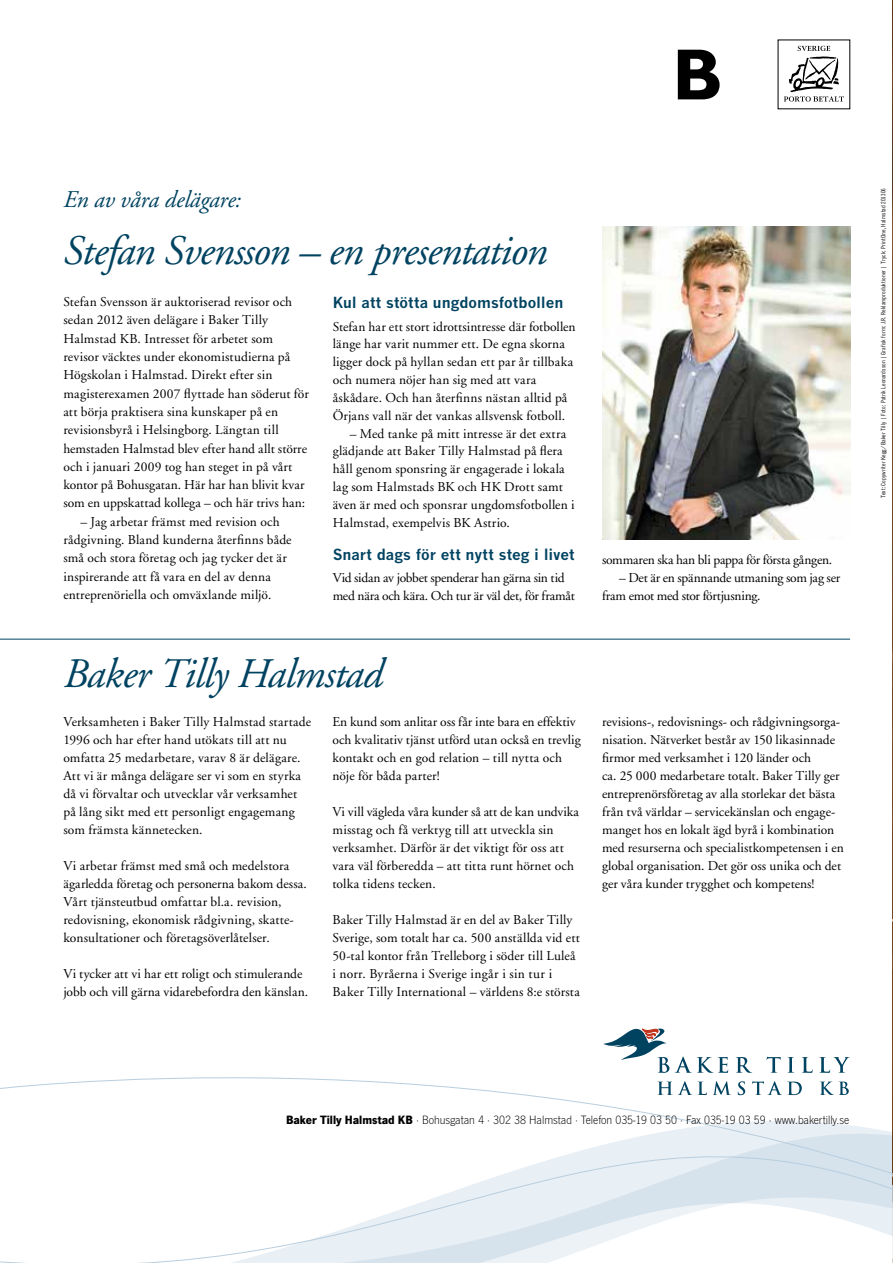
<style>
.page{position:relative;width:893px;height:1263px;background:#fff}
.page>*{position:absolute;margin:0;border:0;box-sizing:border-box;transform-origin:0 0}
.t1{font:italic 42px "Adobe Garamond LT";letter-spacing:-.025em;color:#004361}
.t2{font:italic 24px "Adobe Garamond LT";letter-spacing:-.01em;color:#004361}
.t3{font:700 15px "News Gothic";letter-spacing:.005em;color:#004361}
.t4{font:13.5px/18px "Adobe Garamond LT";letter-spacing:.01em;color:#000}
.t5{font:13.5px/17.9px "Adobe Garamond LT";letter-spacing:-.02em;color:#000}
.t6{font:13.5px/17.9px "Adobe Garamond LT";letter-spacing:-.015em;color:#000}
.t7{font:12.6px "News Got T Ligh";color:#000}
.t8{font:condensed 6px "News Gothic";letter-spacing:.02em;color:#000}
.s1{font-family:"News Got T";font-weight:700}
</style>
<div class="page">
<img style="left:892px;top:1px;width:1px;height:918px">
<svg style="left:0;top:1056px;width:892px;height:207px"></svg>
<svg style="left:603px;top:1028px;width:66px;height:45px"></svg>
<svg style="left:675px;top:1056px;width:53px;height:17px"></svg>
<svg style="left:736px;top:1057px;width:16px;height:16px"></svg>
<svg style="left:767px;top:1057px;width:14px;height:16px"></svg>
<svg style="left:788px;top:1057px;width:6px;height:16px"></svg>
<svg style="left:802px;top:1057px;width:11px;height:16px"></svg>
<svg style="left:819px;top:1057px;width:31px;height:16px"></svg>
<svg style="left:657px;top:1081px;width:35px;height:14px"></svg>
<svg style="left:698px;top:1081px;width:9px;height:14px"></svg>
<svg style="left:713px;top:1081px;width:18px;height:14px"></svg>
<svg style="left:738px;top:1081px;width:7px;height:14px"></svg>
<svg style="left:752px;top:1081px;width:50px;height:14px"></svg>
<svg style="left:820px;top:1081px;width:29px;height:14px"></svg>
<svg style="left:784px;top:46px;width:60px;height:56px"></svg>
<svg style="left:678px;top:50px;width:42px;height:49px"></svg>
<hr style="left:0;top:639px;width:850px;height:1px;background:#004361">
<img style="left:602px;top:226px;width:248px;height:314px">
<svg style="left:892px;top:919px;width:1px;height:344px"></svg>
<h2 class="t2" style="left:63px;top:185px;width:179px">En av våra delägare:</h2>
<h1 class="t1" style="left:63px;top:225px;width:486px">Stefan Svensson – en presentation</h1>
<p class="t4" style="left:63px;top:293px;width:247px">Stefan Svensson är auktoriserad revisor och sedan 2012 även delägare i Baker Tilly Halmstad KB. Intresset för arbetet som revisor väcktes under ekonomistudierna på Högskolan i Halmstad. Direkt efter sin magisterexamen 2007 flyttade han söderut för att börja praktisera sina kunskaper på en revisionsbyrå i Helsingborg. Längtan till hemstaden Halmstad blev efter hand allt större och i januari 2009 tog han steget in på vårt kontor på Bohusgatan. Här har han blivit kvar som en uppskattad kollega – och här trivs han:</p>
<p class="t4" style="left:63px;top:512px;width:230px;text-indent:17px">– Jag arbetar främst med revision och rådgivning. Bland kunderna återfinns både små och stora företag och jag tycker det är inspirerande att få vara en del av denna entreprenöriella och omväxlande miljö.</p>
<p class="t3" style="left:333px;top:293px;width:232px">Kul att stötta ungdomsfotbollen</p>
<p class="t4" style="left:333px;top:317px;width:244px">Stefan har ett stort idrottsintresse där fotbollen länge har varit nummer ett. De egna skorna ligger dock på hyllan sedan ett par år tillbaka och numera nöjer han sig med att vara åskådare. Och han återfinns nästan alltid på Örjans vall när det vankas allsvensk fotboll.</p>
<p class="t4" style="left:333px;top:424px;width:243px;text-indent:17px">– Med tanke på mitt intresse är det extra glädjande att Baker Tilly Halmstad på flera håll genom sponsring är engagerade i lokala lag som Halmstads BK och HK Drott samt även är med och sponsrar ungdomsfotbollen i Halmstad, exempelvis BK Astrio.</p>
<p class="t3" style="left:333px;top:545px;width:243px">Snart dags för ett nytt steg i livet</p>
<p class="t6" style="left:333px;top:569px;width:244px">Vid sidan av jobbet spenderar han gärna sin tid med nära och kära. Och tur är väl det, för framåt</p>
<h1 class="t1" style="left:63px;top:648px;width:321px">Baker Tilly Halmstad</h1>
<p class="t4" style="left:63px;top:713px;width:249px">Verksamheten i Baker Tilly Halmstad startade 1996 och har efter hand utökats till att nu omfatta 25 medarbetare, varav 8 är delägare.<br>Att vi är många delägare ser vi som en styrka då vi förvaltar och utvecklar vår verksamhet på lång sikt med ett personligt engagemang som främsta kännetecken.</p>
<p class="t4" style="left:63px;top:857px;width:245px">Vi arbetar främst med små och medelstora ägarledda företag och personerna bakom dessa.<br>Vårt tjänsteutbud omfattar bl.a. revision, redovisning, ekonomisk rådgivning, skatte&shy;konsultationer och företagsöverlåtelser.</p>
<p class="t4" style="left:63px;top:965px;width:246px">Vi tycker att vi har ett roligt och stimulerande jobb och vill gärna vidarebefordra den känslan.</p>
<p class="t4" style="left:332px;top:713px;width:250px">En kund som anlitar oss får inte bara en effektiv och kvalitativ tjänst utförd utan också en trevlig kontakt och en god relation – till nytta och nöje för båda parter!</p>
<p class="t4" style="left:332px;top:803px;width:248px">Vi vill vägleda våra kunder så att de kan undvika misstag och få verktyg till att utveckla sin verksamhet. Därför är det viktigt för oss att vara väl förberedda – att titta runt hörnet och tolka tidens tecken.</p>
<p class="t4" style="left:332px;top:911px;width:249px">Baker Tilly Halmstad är en del av Baker Tilly Sverige, som totalt har ca. 500 anställda vid ett 50-tal kontor från Trelleborg i söder till Luleå i norr. Byråerna i Sverige ingår i sin tur i Baker Tilly International – världens 8:e största</p>
<p class="t5" style="left:602px;top:551px;width:232px">sommaren ska han bli pappa för första gången.</p>
<p class="t5" style="left:602px;top:569px;width:240px;text-indent:17px">– Det är en spännande utmaning som jag ser fram emot med stor förtjusning.</p>
<p class="t4" style="left:602px;top:713px;width:243px">revisions-, redovisnings- och rådgivningsorga&shy;nisation. Nätverket består av 150 likasinnade firmor med verksamhet i 120 länder och<br>ca. 25 000 medarbetare totalt. Baker Tilly ger entreprenörsföretag av alla storlekar det bästa från två världar – servicekänslan och engage&shy;manget hos en lokalt ägd byrå i kombination med resurserna och specialistkompetensen i en global organisation. Det gör oss unika och det ger våra kunder trygghet och kompetens!</p>
<p class="t8" style="left:880px;top:498px;width:311px;rotate:-90deg">Text: Copywriter Kegg/Baker Tilly | Foto: Patrik Leonardsson | Grafisk form: J.R. Reklamproduktioner | Tryck: PrintOne, Halmstad 201306</p>
<p class="t7" style="left:286px;top:1113px;width:565px"><span class="s1">Baker Tilly Halmstad KB</span> · Bohusgatan 4 · 302 38 Halmstad · Telefon 035-19 03 50 · Fax 035-19 03 59 · www.bakertilly.se</p>
</div>
